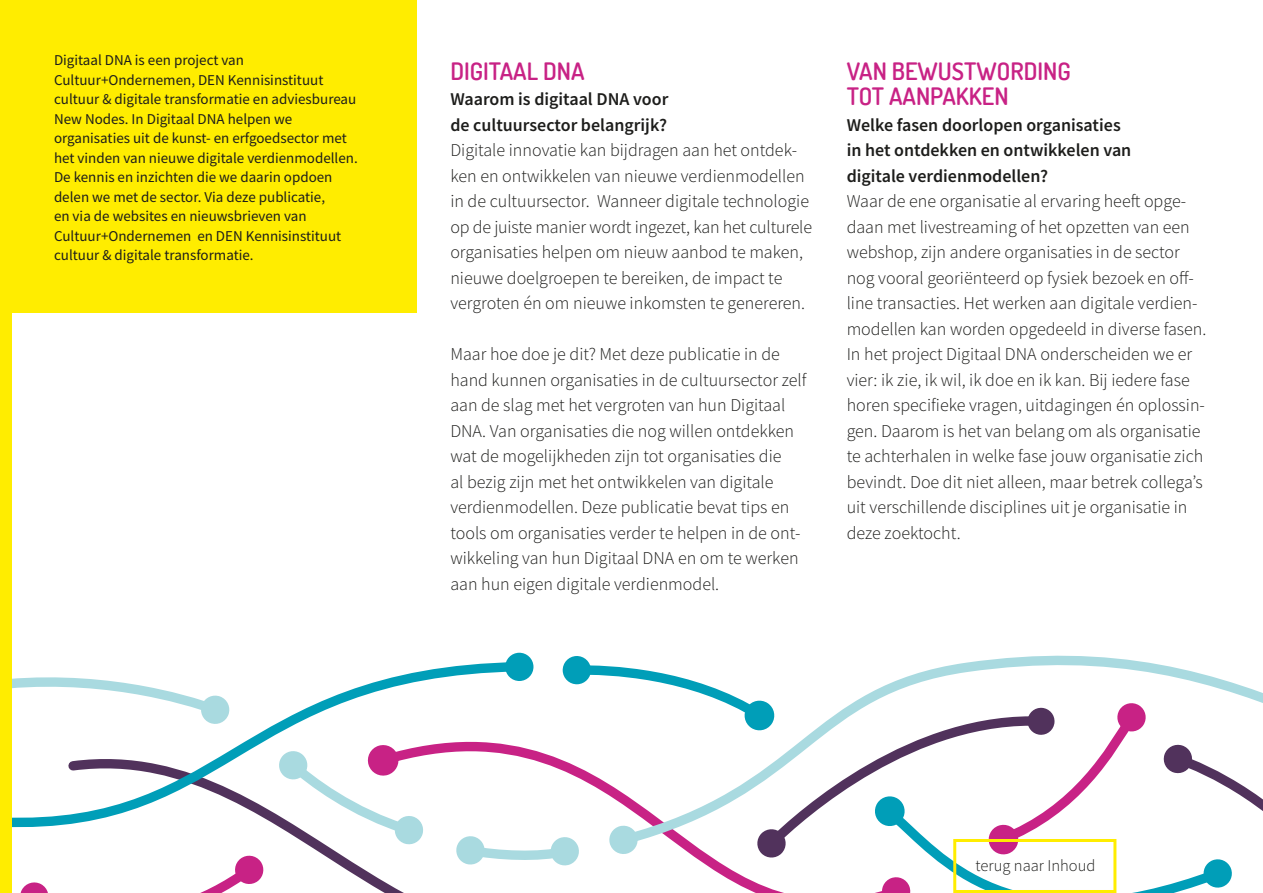
<style>
.page{position:relative;width:1263px;height:893px;background:#fff}
.page>*{position:absolute;margin:0;border:0;box-sizing:border-box;transform-origin:0 0}
.t1{font:600 24px/25.5px "Dosis";color:#c82285}
.t2{font:300 18px/25.5px "Source Sans Pro";color:#1d1d1b}
.t3{font:600 18px/25.5px "Source Sans Pro";color:#1d1d1b}
.t4{font:300 16.5px "Source Sans Pro";color:#1d1d1b}
.t5{font:15px/19.5px "Source Sans Pro";color:#1d1d1b}
</style>
<div class="page">
<svg style="left:310px;top:846px;width:61px;height:39px"></svg>
<svg style="left:20px;top:855px;width:244px;height:38px"></svg>
<svg style="left:12px;top:657px;width:497px;height:171px"></svg>
<div style="left:505px;top:653px;width:29px;height:28px;background:#009eb8;border-radius:50%"></div>
<div style="left:562px;top:656px;width:29px;height:28px;background:#009eb8;border-radius:50%"></div>
<svg style="left:979px;top:655px;width:157px;height:6px"></svg>
<svg style="left:278px;top:743px;width:147px;height:103px"></svg>
<svg style="left:12px;top:671px;width:219px;height:55px"></svg>
<div style="left:0;top:0;width:416px;height:313px;background:#ffed00"></div>
<div style="left:0;top:0;width:12px;height:893px;background:#ffed00"></div>
<svg style="left:455px;top:661px;width:808px;height:232px"></svg>
<p class="t5" style="left:54px;top:50px;width:305px">Digitaal DNA is een project van Cultuur+Ondernemen, DEN Kennisinstituut cultuur &amp; digitale transformatie en adviesbureau New Nodes. In Digitaal DNA helpen we organisaties uit de kunst- en erfgoedsector met het vinden van nieuwe digitale verdienmodellen.<br>De kennis en inzichten die we daarin opdoen delen we met de sector. Via deze publicatie,<br>en via de websites en nieuwsbrieven van Cultuur+Ondernemen en DEN Kennisinstituut cultuur &amp; digitale transformatie.</p>
<h1 class="t1" style="left:847px;top:57px;width:226px">VAN BEWUSTWORDING<br>TOT AANPAKKEN</h1>
<h1 class="t1" style="left:450px;top:57px;width:136px">DIGITAAL DNA</h1>
<p class="t3" style="left:450px;top:86px;width:220px">Waarom is digitaal DNA voor de cultuursector belangrijk?</p>
<p class="t2" style="left:450px;top:137px;width:363px">Digitale innovatie kan bijdragen aan het ontdek&shy;ken en ontwikkelen van nieuwe verdienmodellen in de cultuursector. Wanneer digitale technologie op de juiste manier wordt ingezet, kan het culturele organisaties helpen om nieuw aanbod te maken, nieuwe doelgroepen te bereiken, de impact te vergroten én om nieuwe inkomsten te genereren.</p>
<p class="t2" style="left:450px;top:341px;width:358px">Maar hoe doe je dit? Met deze publicatie in de hand kunnen organisaties in de cultuursector zelf aan de slag met het vergroten van hun Digitaal DNA. Van organisaties die nog willen ontdekken wat de mogelijkheden zijn tot organisaties die<br>al bezig zijn met het ontwikkelen van digitale verdienmodellen. Deze publicatie bevat tips en tools om organisaties verder te helpen in de ont&shy;wikkeling van hun Digitaal DNA en om te werken aan hun eigen digitale verdienmodel.</p>
<p class="t3" style="left:847px;top:112px;width:286px">Welke fasen doorlopen organisaties in het ontdekken en ontwikkelen van digitale verdienmodellen?</p>
<p class="t2" style="left:847px;top:188px;width:361px">Waar de ene organisatie al ervaring heeft opge&shy;daan met livestreaming of het opzetten van een webshop, zijn andere organisaties in de sector nog vooral georiënteerd op fysiek bezoek en off&shy;line transacties. Het werken aan digitale verdien&shy;modellen kan worden opgedeeld in diverse fasen.<br>In het project Digitaal DNA onderscheiden we er vier: ik zie, ik wil, ik doe en ik kan. Bij iedere fase horen specifieke vragen, uitdagingen én oplossin&shy;gen. Daarom is het van belang om als organisatie te achterhalen in welke fase jouw organisatie zich bevindt. Doe dit niet alleen, maar betrek collega’s uit verschillende disciplines uit je organisatie in deze zoektocht.</p>
<p class="t4" style="left:976px;top:856px;width:121px">terug naar Inhoud</p>
</div>
